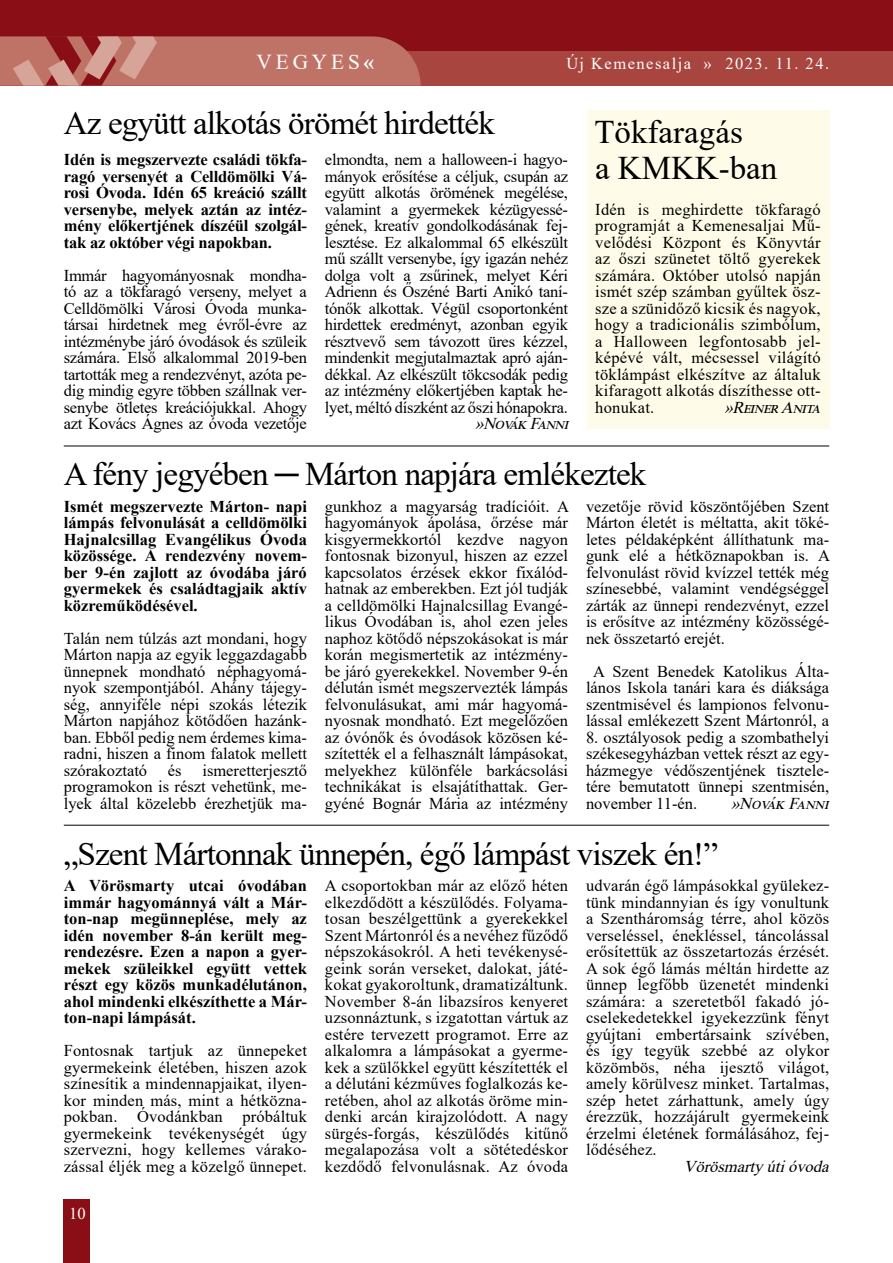
<style>
.page{position:relative;width:893px;height:1263px;background:#fff}
.page>*{position:absolute;margin:0;border:0;box-sizing:border-box;transform-origin:0 0}
.t1{font:33px "Times New Roman";letter-spacing:-.025em;color:#000}
.t2{font:33px "Times New Roman";color:#000}
.t3{font:21.3px "Times New Roman";letter-spacing:.185em;color:#fff}
.t4{font:16.5px/16.5px "Times New Roman";color:#000;text-align:justify}
.t5{font:700 16.5px/16.5px "Times New Roman";color:#000;text-align:justify}
.t6{font:italic 16.5px "Times New Roman";color:#000}
.t7{font:16.5px "Times New Roman";letter-spacing:.09em;color:#fff}
.s1{font-weight:700}
</style>
<div class="page">
<div style="left:0;top:0;width:893px;height:85px;background:#8a0e16"></div>
<div style="left:0;top:52px;width:893px;height:34px;background:#a8453e"></div>
<div style="left:64px;top:1199px;width:26px;height:64px;background:#8a0e16"></div>
<svg style="left:0;top:36px;width:421px;height:50px;background:#bd6f65"></svg>
<hr style="left:64px;top:446px;width:765px;height:1px;background:#000">
<hr style="left:64px;top:825px;width:765px;height:1px;background:#000">
<div style="left:587px;top:111px;width:242px;height:318px;background:#fefce8"></div>
<p class="t3" style="left:256px;top:46px;width:119px">VEGYES<span class="s1">«</span></p>
<p class="t7" style="left:566px;top:52px;width:264px">Új Kemenesalja » 2023. 11. 24.</p>
<h1 class="t1" style="left:64px;top:99px;width:433px">Az együtt alkotás örömét hirdették</h1>
<p class="t5" style="left:64px;top:151px;width:245px">Idén is megszervezte családi tökfa&shy;ragó versenyét a Celldömölki Vá&shy;rosi Óvoda. Idén 65 kreáció szállt versenybe, melyek aztán az intéz&shy;mény előkertjének díszéül szolgál&shy;tak az október végi napokban.</p>
<p class="t4" style="left:64px;top:266px;width:245px">Immár hagyományosnak mondha&shy;tó az a tökfaragó verseny, melyet a Celldömölki Városi Óvoda munka&shy;társai hirdetnek meg évről-évre az intézménybe járó óvodások és szüleik számára. Első alkalommal 2019-ben tartották meg a rendezvényt, azóta pe&shy;dig mindig egyre többen szállnak ver&shy;senybe ötletes kreációjukkal. Ahogy azt Kovács Ágnes az óvoda vezetője</p>
<p class="t4" style="left:325px;top:151px;width:245px">elmondta, nem a halloween-i hagyo&shy;mányok erősítése a céljuk, csupán az együtt alkotás örömének megélése, valamint a gyermekek kézügyessé&shy;gének, kreatív gondolkodásának fej&shy;lesztése. Ez alkalommal 65 elkészült mű szállt versenybe, így igazán nehéz dolga volt a zsűrinek, melyet Kéri Adrienn és Őszéné Barti Anikó taní&shy;tónők alkottak. Végül csoportonként hirdettek eredményt, azonban egyik résztvevő sem távozott üres kézzel, mindenkit megjutalmaztak apró aján&shy;dékkal. Az elkészült tökcsodák pedig az intézmény előkertjében kaptak he&shy;lyet, méltó díszként az őszi hónapokra.</p>
<p class="t6" style="left:475px;top:412px;width:100px">»NovákFanni</p>
<h1 class="t2" style="left:594px;top:109px;width:150px">Tökfaragás</h1>
<h1 class="t1" style="left:595px;top:145px;width:184px">a KMKK-ban</h1>
<p class="t4" style="left:595px;top:200px;width:227px">Idén is meghirdette tökfaragó programját a Kemenesaljai Mű&shy;velődési Központ és Könyvtár az őszi szünetet töltő gyerekek számára. Október utolsó napján ismét szép számban gyűltek ös - sze a szünidőző kicsik és nagyok, hogy a tradicionális szimbólum, a Halloween legfontosabb jel&shy;képévé vált, mécsessel világító töklámpást elkészítve az általuk kifaragott alkotás díszíthesse ott&shy;honukat.</p>
<p class="t6" style="left:724px;top:395px;width:103px">»ReinerAnita</p>
<h1 class="t1" style="left:64px;top:451px;width:584px">A fény jegyében ─ Márton napjára emlékeztek</h1>
<p class="t5" style="left:64px;top:497px;width:245px">Ismét megszervezte Márton- napi lámpás felvonulását a celldömölki Hajnalcsillag Evangélikus Óvoda közössége. A rendezvény novem&shy;ber 9-én zajlott az óvodába járó gyermekek és családtagjaik aktív közreműködésével.</p>
<p class="t4" style="left:64px;top:629px;width:245px">Talán nem túlzás azt mondani, hogy Márton napja az egyik leggazdagabb ünnepnek mondható néphagyomá&shy;nyok szempontjából. Ahány tájegy&shy;ség, annyiféle népi szokás létezik Márton napjához kötődően hazánk&shy;ban. Ebből pedig nem érdemes kima&shy;radni, hiszen a finom falatok mellett szórakoztató</p>
<p class="t4" style="left:64px;top:761px;width:245px;text-indent:139px">ismeretterjesztő programokon is részt vehetünk, me&shy;lyek által közelebb érezhetjük ma-</p>
<p class="t4" style="left:168px;top:761px;width:15px">és</p>
<p class="t4" style="left:325px;top:497px;width:246px">gunkhoz a magyarság tradícióit. A hagyományok ápolása, őrzése már kisgyermekkortól kezdve nagyon fontosnak bizonyul, hiszen az ezzel kapcsolatos érzések ekkor fixálód&shy;hatnak az emberekben. Ezt jól tudják a celldömölki Hajnalcsillag Evangé&shy;likus Óvodában is, ahol ezen jeles naphoz kötődő népszokásokat is már korán megismertetik az intézmény&shy;be járó gyerekekkel. November 9-én délután ismét megszervezték lámpás felvonulásukat, ami már hagyomá&shy;nyosnak mondható. Ezt megelőzően az óvónők és óvodások közösen ké&shy;szítették el a felhasznált lámpásokat, melyekhez különféle barkácsolási technikákat is elsajátíthattak. Ger&shy;gyéné Bognár Mária az intézmény</p>
<p class="t4" style="left:586px;top:497px;width:246px">vezetője rövid köszöntőjében Szent Márton életét is méltatta, akit töké&shy;letes példaképként állíthatunk ma&shy;gunk elé a hétköznapokban is. A felvonulást rövid kvízzel tették még színesebbé, valamint vendégséggel zárták az ünnepi rendezvényt, ezzel is erősítve az intézmény közösségé&shy;nek összetartó erejét.</p>
<p class="t4" style="left:586px;top:662px;width:245px;text-align:center">A Szent Benedek Katolikus Álta&shy;lános Iskola tanári kara és diáksága szentmisével és lampionos felvonu&shy;lással emlékezett Szent Mártonról, a</p>
<p class="t4" style="left:586px;top:728px;width:245px">8. osztályosok pedig a szombathelyi székesegyházban vettek részt az egy&shy;házmegye védőszentjének tisztele&shy;tére bemutatott ünnepi szentmisén, november 11-én.</p>
<p class="t6" style="left:731px;top:791px;width:104px">»NovákFanni</p>
<h1 class="t1" style="left:64px;top:830px;width:656px">„Szent Mártonnak ünnepén, égő lámpást viszek én!”</h1>
<p class="t5" style="left:64px;top:877px;width:245px">A Vörösmarty utcai óvodában immár hagyománnyá vált a Már&shy;ton-nap megünneplése, mely az idén november 8-án került meg&shy;rendezésre. Ezen a napon a gyer&shy;mekek szüleikkel együtt vettek részt egy közös munkadélutánon, ahol mindenki elkészíthette a Már&shy;ton-napi lámpását.</p>
<p class="t4" style="left:64px;top:1042px;width:245px">Fontosnak tartjuk az ünnepeket gyermekeink életében, hiszen azok színesítik a mindennapjaikat, ilyen&shy;kor minden más, mint a hétközna&shy;pokban. Óvodánkban próbáltuk gyermekeink tevékenységét úgy szervezni, hogy kellemes várako&shy;zással éljék meg a közelgő ünnepet.</p>
<p class="t7" style="left:69px;top:1202px;width:18px">10</p>
<p class="t4" style="left:325px;top:877px;width:245px">A csoportokban már az előző héten elkezdődött a készülődés. Folyama&shy;tosan beszélgettünk a gyerekekkel Szent Mártonról és a nevéhez fűződő népszokásokról. A heti tevékenysé&shy;geink során verseket, dalokat, játé&shy;kokat gyakoroltunk, dramatizáltunk.<br>November 8-án libazsíros kenyeret uzsonnáztunk, s izgatottan vártuk az estére tervezett programot. Erre az alkalomra a lámpásokat a gyerme&shy;kek a szülőkkel együtt készítették el a délutáni kézműves foglalkozás ke&shy;retében, ahol az alkotás öröme min&shy;denki arcán kirajzolódott. A nagy sürgés-forgás, készülődés kitűnő megalapozása volt a sötétedéskor kezdődő felvonulásnak. Az óvoda</p>
<p class="t4" style="left:586px;top:877px;width:245px">udvarán égő lámpásokkal gyülekez&shy;tünk mindannyian és így vonultunk a Szentháromság térre, ahol közös verseléssel, énekléssel, táncolással erősítettük az összetartozás érzését.<br>A sok égő lámás méltán hirdette az ünnep legfőbb üzenetét mindenki számára: a szeretetből fakadó jó&shy;cselekedetekkel igyekezzünk fényt gyújtani embertársaink szívében, és így tegyük szebbé az olykor közömbös, néha ijesztő világot, amely körülvesz minket. Tartalmas, szép hetet zárhattunk, amely úgy érezzük, hozzájárult gyermekeink érzelmi életének formálásához, fej&shy;lődéséhez.</p>
<p class="t6" style="left:684px;top:1154px;width:152px">Vörösmartyútióvoda</p>
</div>
